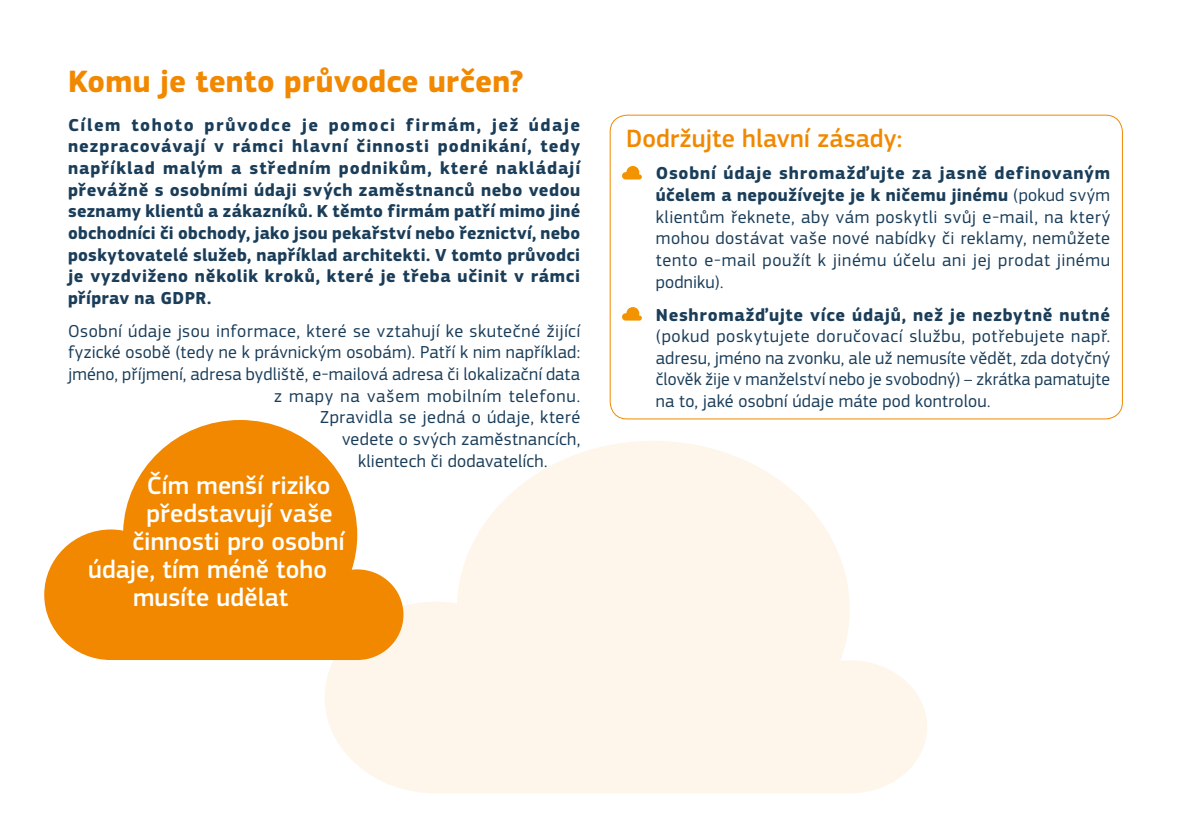
<style>
.page{position:relative;width:1191px;height:840px;background:#fff}
.page>*{position:absolute;margin:0;border:0;box-sizing:border-box;transform-origin:0 0}
.H1_P2{font:700 32px "EC Square Sans Pro";letter-spacing:.005em;color:#f18800}
.Cloud{font:500 26px "EC Square Sans Pro";letter-spacing:.005em;color:#fff}
.Box_H_P2{font:500 26px "EC Square Sans Pro";letter-spacing:.005em;color:#f18800}
.Box_Body_P2{font:18px/21.6px "EC Square Sans Pro";letter-spacing:.02em;color:#1a3d59;text-align:justify}
.Body_P2{font:700 18px/21.6px "EC Square Sans Pro";letter-spacing:.035em;color:#1a3d59;text-align:justify}
.Body_P2-2{font:18px "EC Square Sans Pro";letter-spacing:.02em;color:#1a3d59}
.Body_P2-3{font:18px "EC Square Sans Pro";letter-spacing:.04em;color:#1a3d59}
.s1{font-weight:700}
</style>
<div class="page">
<svg style="left:325px;top:441px;width:602px;height:352px;fill:#fef5eb"></svg>
<svg style="left:44px;top:420px;width:359px;height:239px;fill:#f18800"></svg>
<svg style="left:622px;top:166px;width:20px;height:13px"></svg>
<svg style="left:622px;top:307px;width:20px;height:13px"></svg>
<h1 class="H1_P2" style="left:68px;top:62px;width:457px">Komu je tento průvodce určen?</h1>
<p class="Body_P2" style="left:68px;top:114px;width:514px">Cílem tohoto průvodce je pomoci firmám, jež údaje nezpracovávají v rámci hlavní činnosti podnikání, tedy například malým a středním podnikům, které nakládají převážně s osobními údaji svých zaměstnanců nebo vedou seznamy klientů a zákazníků. K těmto firmám patří mimo jiné obchodníci či obchody, jako jsou pekařství nebo řeznictví, nebo poskytovatelé služeb, například architekti. V tomto průvodci je vyzdviženo několik kroků, které je třeba učinit v rámci příprav na GDPR.</p>
<p class="Body_P2-2" style="left:68px;top:320px;width:513px">Osobní údaje jsou informace, které se vztahují ke skutečné žijící</p>
<p class="Body_P2-2" style="left:68px;top:342px;width:513px">fyzické osobě (tedy ne k právnickým osobám). Patří k nim například:</p>
<p class="Body_P2-2" style="left:68px;top:363px;width:513px">jméno, příjmení, adresa bydliště, e-mailová adresa či lokalizační data</p>
<p class="Body_P2-3" style="left:274px;top:385px;width:307px">z mapy na vašem mobilním telefonu.</p>
<p class="Body_P2-2" style="left:320px;top:406px;width:261px">Zpravidla se jedná o údaje, které</p>
<p class="Body_P2-2" style="left:342px;top:428px;width:240px">vedete o svých zaměstnancích,</p>
<p class="Body_P2-2" style="left:358px;top:450px;width:191px">klientech či dodavatelích.</p>
<p class="Cloud" style="left:147px;top:469px;width:185px">Čím menší riziko</p>
<p class="Cloud" style="left:146px;top:497px;width:188px">představují vaše</p>
<p class="Cloud" style="left:132px;top:525px;width:214px">činnosti pro osobní</p>
<p class="Cloud" style="left:88px;top:553px;width:240px">údaje, tím méně toho</p>
<p class="Cloud" style="left:133px;top:581px;width:157px">musíte udělat</p>
<h2 class="Box_H_P2" style="left:626px;top:123px;width:278px">Dodržujte hlavní zásady:</h2>
<p class="Box_Body_P2" style="left:656px;top:163px;width:456px"><span class="s1">Osobní údaje shromažďujte za jasně definovaným účelem a nepoužívejte je k ničemu jinému</span> (pokud svým klientům řeknete, aby vám poskytli svůj e-mail, na který mohou dostávat vaše nové nabídky či reklamy, nemůžete tento e-mail použít k jinému účelu ani jej prodat jinému podniku).</p>
<p class="Box_Body_P2" style="left:656px;top:304px;width:456px"><span class="s1">Neshromažďujte více údajů, než je nezbytně nutné </span>(pokud poskytujete doručovací službu, potřebujete např. adresu, jméno na zvonku, ale už nemusíte vědět, zda dotyčný člověk žije v manželství nebo je svobodný) – zkrátka pamatujte na to, jaké osobní údaje máte pod kontrolou.</p>
</div>
